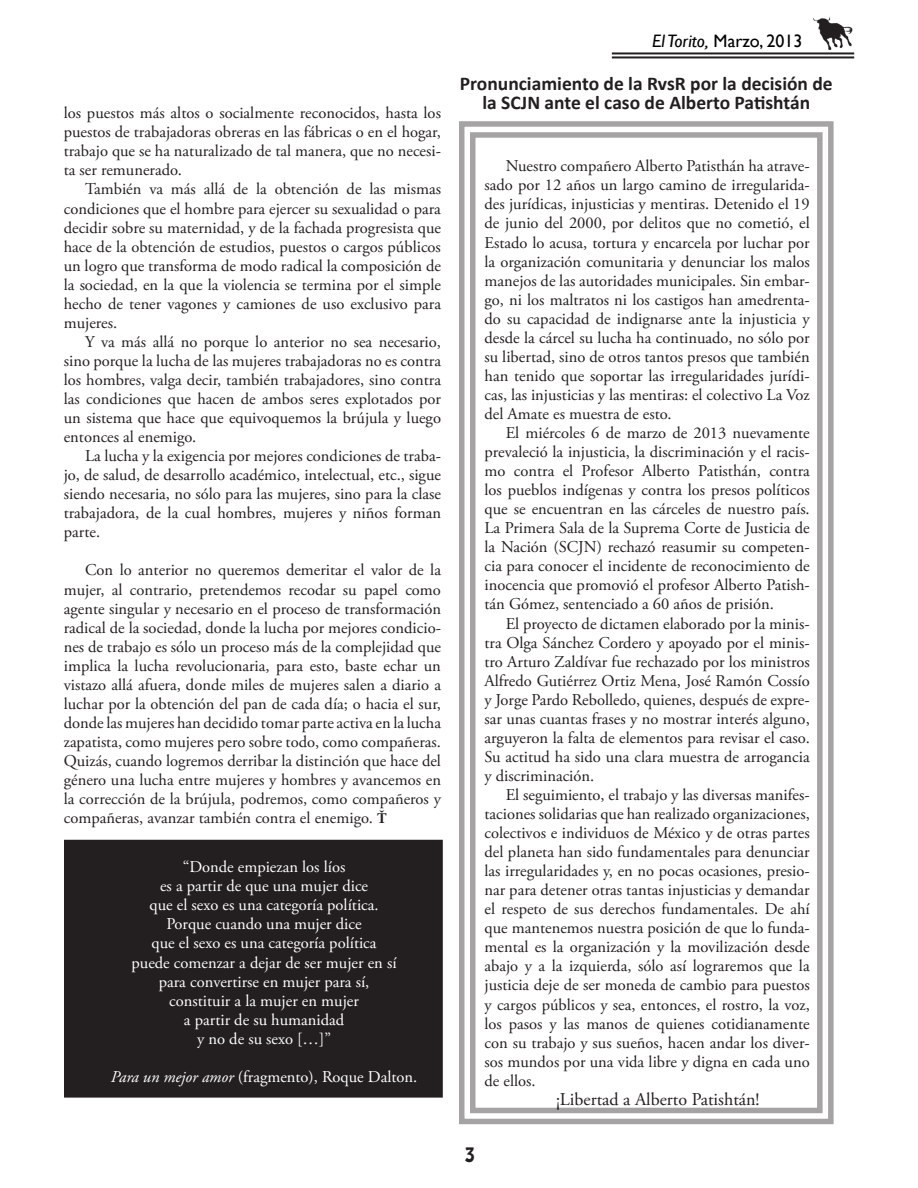
<style>
.page{position:relative;width:918px;height:1188px;background:#fff}
.page>*{position:absolute;margin:0;border:0;box-sizing:border-box;transform-origin:0 0}
.títulos{font:700 19.5px/19px "Calibri";color:#231f20;text-align:center}
.párrafo_normal{font:18px "Adobe Garamond Pro";color:#231f20}
.t1{font:18px "Gill Sans";color:#000}
.t2{font:18px "Hobo Std";color:#231f20}
.párrafo_normal-2{font:16.5px/19px "Adobe Garamond Pro";color:#231f20;text-align:justify}
.párrafo_normal-3{font:16.5px "Adobe Garamond Pro";color:#fff}
.s1{font-weight:700;font-size:14.7px}
.s2{font-style:italic}
</style>
<div class="page">
<hr style="left:612px;top:52px;width:242px;height:2px;background:#231f20">
<hr style="left:612px;top:56px;width:242px;height:2px;background:#231f20">
<img style="left:813px;top:17px;width:40px;height:33px">
<svg style="left:459px;top:121px;width:375px;height:1004px"></svg>
<div style="left:65px;top:841px;width:377px;height:256px;background:#231f20"></div>
<div style="left:64px;top:840px;width:379px;height:258px;border:2px solid #231f20"></div>
<p class="párrafo_normal-2" style="left:64px;top:104px;width:379px">los puestos más altos o socialmente reconocidos, hasta los puestos de trabajadoras obreras en las fábricas o en el hogar, trabajo que se ha naturalizado de tal manera, que no necesi&shy;ta ser remunerado.</p>
<p class="párrafo_normal-2" style="left:64px;top:180px;width:379px;text-indent:21px">También va más allá de la obtención de las mismas condiciones que el hombre para ejercer su sexualidad o para decidir sobre su maternidad, y de la fachada progresista que hace de la obtención de estudios, puestos o cargos públicos un logro que transforma de modo radical la composición de la sociedad, en la que la violencia se termina por el simple hecho de tener vagones y camiones de uso exclusivo para mujeres.</p>
<p class="párrafo_normal-2" style="left:64px;top:333px;width:379px;text-indent:21px">Y va más allá no porque lo anterior no sea necesario, sino porque la lucha de las mujeres trabajadoras no es contra los hombres, valga decir, también trabajadores, sino contra las condiciones que hacen de ambos seres explotados por un sistema que hace que equivoquemos la brújula y luego entonces al enemigo.</p>
<p class="párrafo_normal-2" style="left:64px;top:447px;width:379px;text-indent:21px">La lucha y la exigencia por mejores condiciones de traba&shy;jo, de salud, de desarrollo académico, intelectual, etc., sigue siendo necesaria, no sólo para las mujeres, sino para la clase trabajadora, de la cual hombres, mujeres y niños forman parte.</p>
<p class="párrafo_normal-2" style="left:64px;top:561px;width:379px;text-indent:21px">Con lo anterior no queremos demeritar el valor de la mujer, al contrario, pretendemos recodar su papel como agente singular y necesario en el proceso de transformación radical de la sociedad, donde la lucha por mejores condicio&shy;nes de trabajo es sólo un proceso más de la complejidad que implica la lucha revolucionaria, para esto, baste echar un vistazo allá afuera, donde miles de mujeres salen a diario a luchar por la obtención del pan de cada día; o hacia el sur, donde las mujeres han decidido tomar parte activa en la lucha zapatista, como mujeres pero sobre todo, como compañeras.<br>Quizás, cuando logremos derribar la distinción que hace del género una lucha entre mujeres y hombres y avancemos en la corrección de la brújula, podremos, como compañeros y compañeras, avanzar también contra el enemigo. <span class="s1">ť</span></p>
<p class="párrafo_normal-3" style="left:183px;top:857px;width:164px">“Donde empiezan los líos</p>
<p class="párrafo_normal-3" style="left:160px;top:876px;width:210px">es a partir de que una mujer dice</p>
<p class="párrafo_normal-3" style="left:150px;top:895px;width:231px">que el sexo es una categoría política.</p>
<p class="párrafo_normal-3" style="left:166px;top:914px;width:197px">Porque cuando una mujer dice</p>
<p class="párrafo_normal-3" style="left:152px;top:933px;width:226px">que el sexo es una categoría política</p>
<p class="párrafo_normal-3" style="left:132px;top:952px;width:267px">puede comenzar a dejar de ser mujer en sí</p>
<p class="párrafo_normal-3" style="left:159px;top:971px;width:212px">para convertirse en mujer para sí,</p>
<p class="párrafo_normal-3" style="left:169px;top:990px;width:191px">constituir a la mujer en mujer</p>
<p class="párrafo_normal-3" style="left:184px;top:1010px;width:162px">a partir de su humanidad</p>
<p class="párrafo_normal-3" style="left:197px;top:1029px;width:135px">y no de su sexo […]”</p>
<p class="párrafo_normal-3" style="left:111px;top:1067px;width:308px"><span class="s2">Para un mejor amor</span> (fragmento), Roque Dalton.</p>
<p class="t1" style="left:652px;top:31px;width:152px"><span class="s2">El Torito,</span> Marzo, 2013</p>
<p class="títulos" style="left:460px;top:74px;width:374px">Pronunciamiento de la RvsR por la decisión de la SCJN ante el caso de Alberto Patishtán</p>
<p class="párrafo_normal-2" style="left:485px;top:157px;width:327px;text-indent:21px">Nuestro compañero Alberto Patisthán ha atrave&shy;sado por 12 años un largo camino de irregularida&shy;des jurídicas, injusticias y mentiras. Detenido el 19 de junio del 2000, por delitos que no cometió, el Estado lo acusa, tortura y encarcela por luchar por la organización comunitaria y denunciar los malos manejos de las autoridades municipales. Sin embar&shy;go, ni los maltratos ni los castigos han amedrenta&shy;do su capacidad de indignarse ante la injusticia y desde la cárcel su lucha ha continuado, no sólo por su libertad, sino de otros tantos presos que también han tenido que soportar las irregularidades jurídi&shy;cas, las injusticias y las mentiras: el colectivo La Voz del Amate es muestra de esto.</p>
<p class="párrafo_normal-2" style="left:485px;top:424px;width:327px;text-indent:21px">El miércoles 6 de marzo de 2013 nuevamente prevaleció la injusticia, la discriminación y el racis&shy;mo contra el Profesor Alberto Patisthán, contra los pueblos indígenas y contra los presos políticos que se encuentran en las cárceles de nuestro país.<br>La Primera Sala de la Suprema Corte de Justicia de la Nación (SCJN) rechazó reasumir su competen&shy;cia para conocer el incidente de reconocimiento de inocencia que promovió el profesor Alberto Patish&shy;tán Gómez, sentenciado a 60 años de prisión.</p>
<p class="párrafo_normal-2" style="left:485px;top:614px;width:327px;text-indent:21px">El proyecto de dictamen elaborado por la minis&shy;tra Olga Sánchez Cordero y apoyado por el minis&shy;tro Arturo Zaldívar fue rechazado por los ministros Alfredo Gutiérrez Ortiz Mena, José Ramón Cossío y Jorge Pardo Rebolledo, quienes, después de expre&shy;sar unas cuantas frases y no mostrar interés alguno, arguyeron la falta de elementos para revisar el caso.<br>Su actitud ha sido una clara muestra de arrogancia y discriminación.</p>
<p class="párrafo_normal-2" style="left:485px;top:786px;width:327px;text-indent:21px">El seguimiento, el trabajo y las diversas manifes&shy;taciones solidarias que han realizado organizaciones, colectivos e individuos de México y de otras partes del planeta han sido fundamentales para denunciar las irregularidades y, en no pocas ocasiones, presio&shy;nar para detener otras tantas injusticias y demandar el respeto de sus derechos fundamentales. De ahí que mantenemos nuestra posición de que lo funda&shy;mental es la organización y la movilización desde abajo y a la izquierda, sólo así lograremos que la justicia deje de ser moneda de cambio para puestos y cargos públicos y sea, entonces, el rostro, la voz, los pasos y las manos de quienes cotidianamente con su trabajo y sus sueños, hacen andar los diver&shy;sos mundos por una vida libre y digna en cada uno de ellos.</p>
<p class="párrafo_normal" style="left:556px;top:1088px;width:205px">¡Libertad a Alberto Patishtán!</p>
<p class="t2" style="left:464px;top:1143px;width:12px">3</p>
</div>
